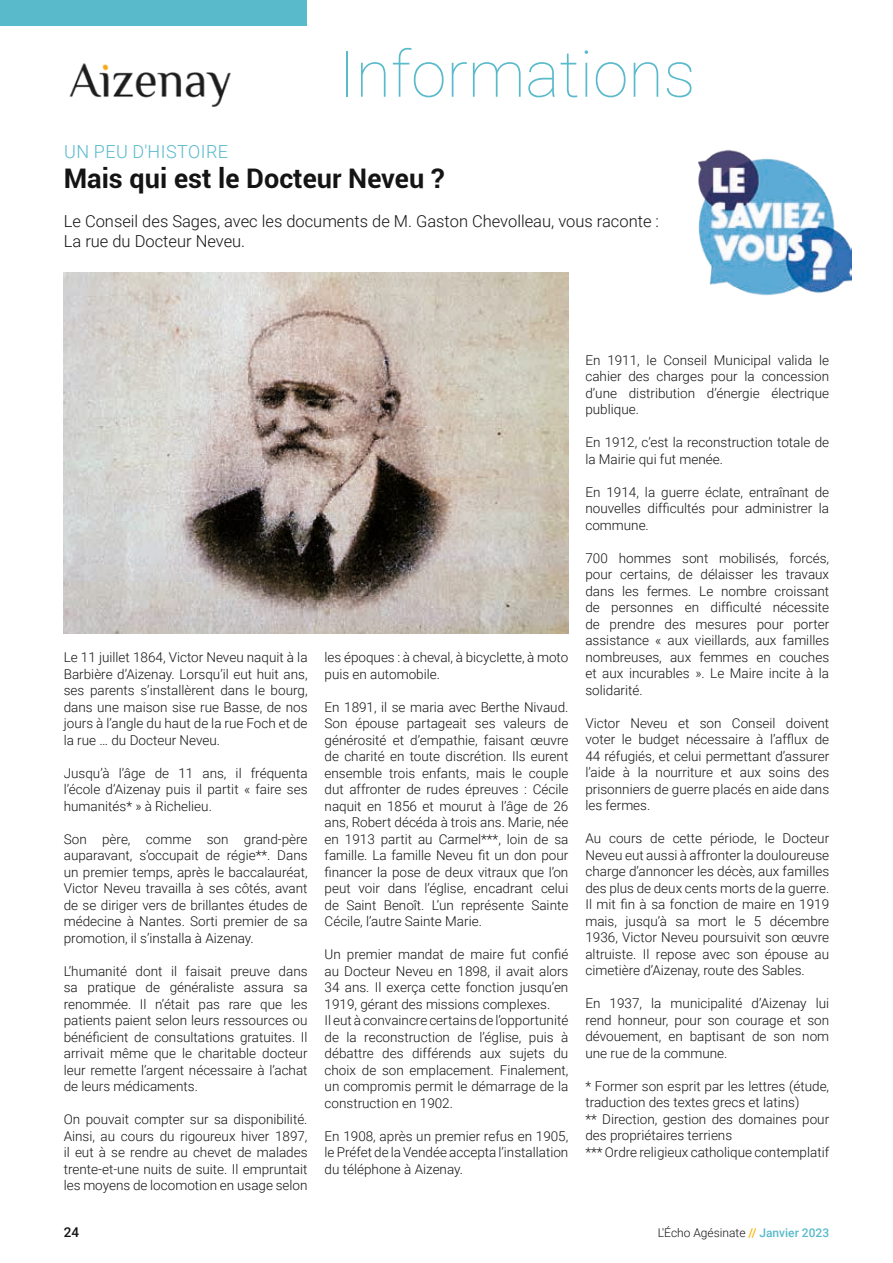
<style>
.page{position:relative;width:893px;height:1263px;background:#fff}
.page>*{position:absolute;margin:0;border:0;box-sizing:border-box;transform-origin:0 0}
.t1{font:100 64.35px "Roboto";color:#59bacb}
.t2{font:700 27px "Roboto";color:#131413}
.t3{font:300 18px "Roboto";letter-spacing:.025em;color:#59bacb}
.t4{font:300 16.5px/19.5px "Roboto";color:#131413}
.t5{font:300 13.5px/16.5px "Roboto";color:#131413;text-align:justify}
.t6{font:500 13.5px "Roboto";color:#131413}
.t7{font:300 12px "Roboto";color:#131413}
.s1{font-weight:500;color:#fbb200}
.s2{font-weight:500;color:#59bacb}
</style>
<div class="page">
<div style="left:0;top:0;width:306px;height:26px;background:#59bacb"></div>
<img style="left:69px;top:63px;width:162px;height:43px">
<img style="left:699px;top:150px;width:153px;height:146px">
<img style="left:64px;top:272px;width:504px;height:362px">
<h1 class="t1" style="left:339px;top:29px;width:358px">Informations</h1>
<h3 class="t3" style="left:64px;top:139px;width:166px">UN PEU D'HISTOIRE</h3>
<h2 class="t2" style="left:64px;top:159px;width:382px">Mais qui est le Docteur Neveu ?</h2>
<p class="t4" style="left:64px;top:211px;width:597px">Le Conseil des Sages, avec les documents de M. Gaston Chevolleau, vous raconte :<br>La rue du Docteur Neveu.</p>
<p class="t5" style="left:64px;top:649px;width:245px">Le 11 juillet 1864, Victor Neveu naquit à la Barbière d’Aizenay. Lorsqu’il eut huit ans, ses parents s’installèrent dans le bourg, dans une maison sise rue Basse, de nos jours à l’angle du haut de la rue Foch et de la rue … du Docteur Neveu.</p>
<p class="t5" style="left:64px;top:764px;width:245px">Jusqu’à l’âge de 11 ans, il fréquenta l’école d’Aizenay puis il partit « faire ses humanités* » à Richelieu.</p>
<p class="t5" style="left:64px;top:830px;width:245px">Son père, comme son grand-père auparavant, s’occupait de régie**. Dans un premier temps, après le baccalauréat, Victor Neveu travailla à ses côtés, avant de se diriger vers de brillantes études de médecine à Nantes. Sorti premier de sa promotion, il s’installa à Aizenay.</p>
<p class="t5" style="left:64px;top:962px;width:245px">L’humanité dont il faisait preuve dans sa pratique de généraliste assura sa renommée. Il n’était pas rare que les patients paient selon leurs ressources ou bénéficient de consultations gratuites. Il arrivait même que le charitable docteur leur remette l’argent nécessaire à l’achat de leurs médicaments.</p>
<p class="t5" style="left:64px;top:1110px;width:245px">On pouvait compter sur sa disponibilité.<br>Ainsi, au cours du rigoureux hiver 1897, il eut à se rendre au chevet de malades trente-et-une nuits de suite. Il empruntait les moyens de locomotion en usage selon</p>
<p class="t5" style="left:325px;top:648px;width:245px">les époques : à cheval, à bicyclette, à moto puis en automobile.</p>
<p class="t5" style="left:325px;top:698px;width:245px">En 1891, il se maria avec Berthe Nivaud.<br>Son épouse partageait ses valeurs de générosité et d’empathie, faisant œuvre de charité en toute discrétion. Ils eurent ensemble trois enfants, mais le couple dut affronter de rudes épreuves : Cécile naquit en 1856 et mourut à l’âge de 26 ans, Robert décéda à trois ans. Marie, née en 1913 partit au Carmel***, loin de sa famille. La famille Neveu fit un don pour financer la pose de deux vitraux que l’on peut voir dans l’église, encadrant celui de Saint Benoît. L’un représente Sainte Cécile, l’autre Sainte Marie.</p>
<p class="t5" style="left:325px;top:945px;width:245px;text-align:left">Un premier mandat de maire fut confié au Docteur Neveu en 1898, il avait alors 34 ans. Il exerça cette fonction jusqu’en 1919, gérant des missions complexes.<br>Il eut à convaincre certains de l’opportunité de la reconstruction de l’église, puis à débattre des différends aux sujets du choix de son emplacement. Finalement, un compromis permit le démarrage de la construction en 1902.</p>
<p class="t5" style="left:325px;top:1127px;width:245px">En 1908, après un premier refus en 1905, le Préfet de la Vendée accepta l’installation du téléphone à Aizenay.</p>
<p class="t5" style="left:585px;top:351px;width:245px">En 1911, le Conseil Municipal valida le cahier des charges pour la concession d’une distribution d’énergie électrique publique.</p>
<p class="t5" style="left:585px;top:434px;width:245px">En 1912, c’est la reconstruction totale de la Mairie qui fut menée.</p>
<p class="t5" style="left:585px;top:483px;width:245px">En 1914, la guerre éclate, entraînant de nouvelles difficultés pour administrer la commune.</p>
<p class="t5" style="left:585px;top:549px;width:245px">700 hommes sont mobilisés, forcés, pour certains, de délaisser les travaux dans les fermes. Le nombre croissant de personnes en difficulté nécessite de prendre des mesures pour porter assistance « aux vieillards, aux familles nombreuses, aux femmes en couches et aux incurables ». Le Maire incite à la solidarité.</p>
<p class="t5" style="left:585px;top:714px;width:245px">Victor Neveu et son Conseil doivent voter le budget nécessaire à l’afflux de 44 réfugiés, et celui permettant d’assurer l’aide à la nourriture et aux soins des prisonniers de guerre placés en aide dans les fermes.</p>
<p class="t5" style="left:585px;top:830px;width:245px">Au cours de cette période, le Docteur Neveu eut aussi à affronter la douloureuse charge d’annoncer les décès, aux familles des plus de deux cents morts de la guerre.<br>Il mit fin à sa fonction de maire en 1919 mais, jusqu’à sa mort le 5 décembre 1936, Victor Neveu poursuivit son œuvre altruiste. Il repose avec son épouse au cimetière d’Aizenay, route des Sables.</p>
<p class="t5" style="left:585px;top:995px;width:245px">En 1937, la municipalité d’Aizenay lui rend honneur, pour son courage et son dévouement, en baptisant de son nom une rue de la commune.</p>
<p class="t5" style="left:585px;top:1077px;width:245px;text-align:left">* Former son esprit par les lettres (étude, traduction des textes grecs et latins)<br>** Direction, gestion des domaines pour des propriétaires terriens<br>*** Ordre religieux catholique contemplatif</p>
<p class="t6" style="left:64px;top:1223px;width:17px">24</p>
<p class="t7" style="left:658px;top:1225px;width:173px">L'Écho Agésinate <span class="s1">//</span> <span class="s2">Janvier 2023</span></p>
</div>
